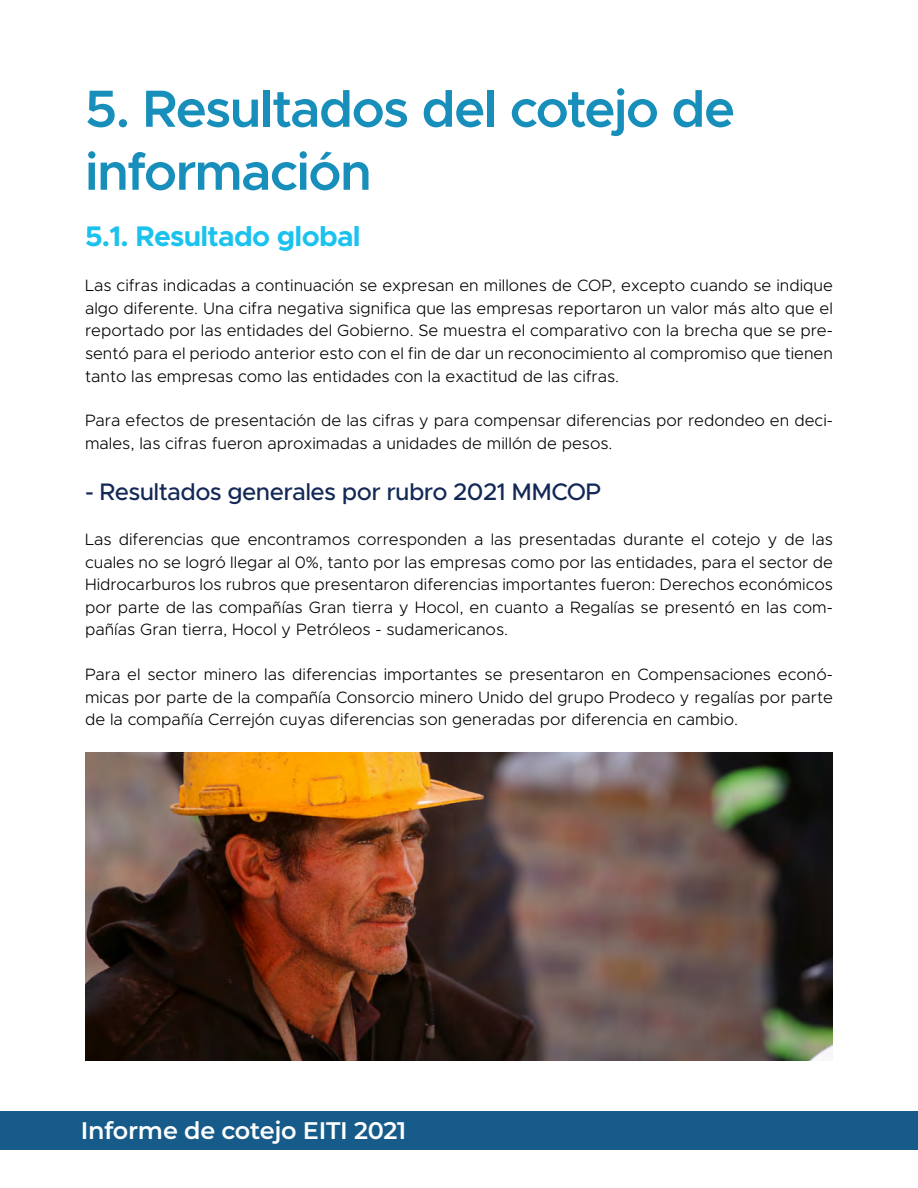
<style>
.page{position:relative;width:918px;height:1188px;background:#fff}
.page>*{position:absolute;margin:0;border:0;box-sizing:border-box;transform-origin:0 0}
.t1{font:600 52.5px/63px "Metropolis";letter-spacing:-.03em;color:#188fbb}
.t2{font:700 28.5px "Metropolis";letter-spacing:-.025em;color:#1bc2ee}
.t3{font:500 24px "Metropolis";letter-spacing:-.025em;color:#132856}
.t4{font:600 24px "Montserrat";letter-spacing:-.01em;color:#fff}
.t5{font:300 16.5px/22.5px "Metropolis";color:#000;text-align:justify}
</style>
<div class="page">
<div style="left:0;top:1111px;width:918px;height:39px;background:#165b89"></div>
<img style="left:85px;top:753px;width:748px;height:307px">
<h1 class="t1" style="left:85px;top:77px;width:652px">5. Resultados del cotejo de información</h1>
<h2 class="t2" style="left:85px;top:219px;width:277px">5.1. Resultado global</h2>
<p class="t5" style="left:85px;top:275px;width:749px">Las cifras indicadas a continuación se expresan en millones de COP, excepto cuando se indique algo diferente. Una cifra negativa significa que las empresas reportaron un valor más alto que el reportado por las entidades del Gobierno. Se muestra el comparativo con la brecha que se pre&shy;sentó para el periodo anterior esto con el fin de dar un reconocimiento al compromiso que tienen tanto las empresas como las entidades con la exactitud de las cifras.</p>
<p class="t5" style="left:85px;top:410px;width:749px">Para efectos de presentación de las cifras y para compensar diferencias por redondeo en deci&shy;males, las cifras fueron aproximadas a unidades de millón de pesos.</p>
<h3 class="t3" style="left:85px;top:477px;width:518px">- Resultados generales por rubro 2021 MMCOP</h3>
<p class="t5" style="left:85px;top:528px;width:749px">Las diferencias que encontramos corresponden a las presentadas durante el cotejo y de las cuales no se logró llegar al 0%, tanto por las empresas como por las entidades, para el sector de Hidrocarburos los rubros que presentaron diferencias importantes fueron: Derechos económicos por parte de las compañías Gran tierra y Hocol, en cuanto a Regalías se presentó en las com&shy;pañías Gran tierra, Hocol y Petróleos - sudamericanos.</p>
<p class="t5" style="left:85px;top:663px;width:749px">Para el sector minero las diferencias importantes se presentaron en Compensaciones econó&shy;micas por parte de la compañía Consorcio minero Unido del grupo Prodeco y regalías por parte de la compañía Cerrejón cuyas diferencias son generadas por diferencia en cambio.</p>
<h3 class="t4" style="left:81px;top:1114px;width:327px">Informe de cotejo EITI 2021</h3>
</div>
